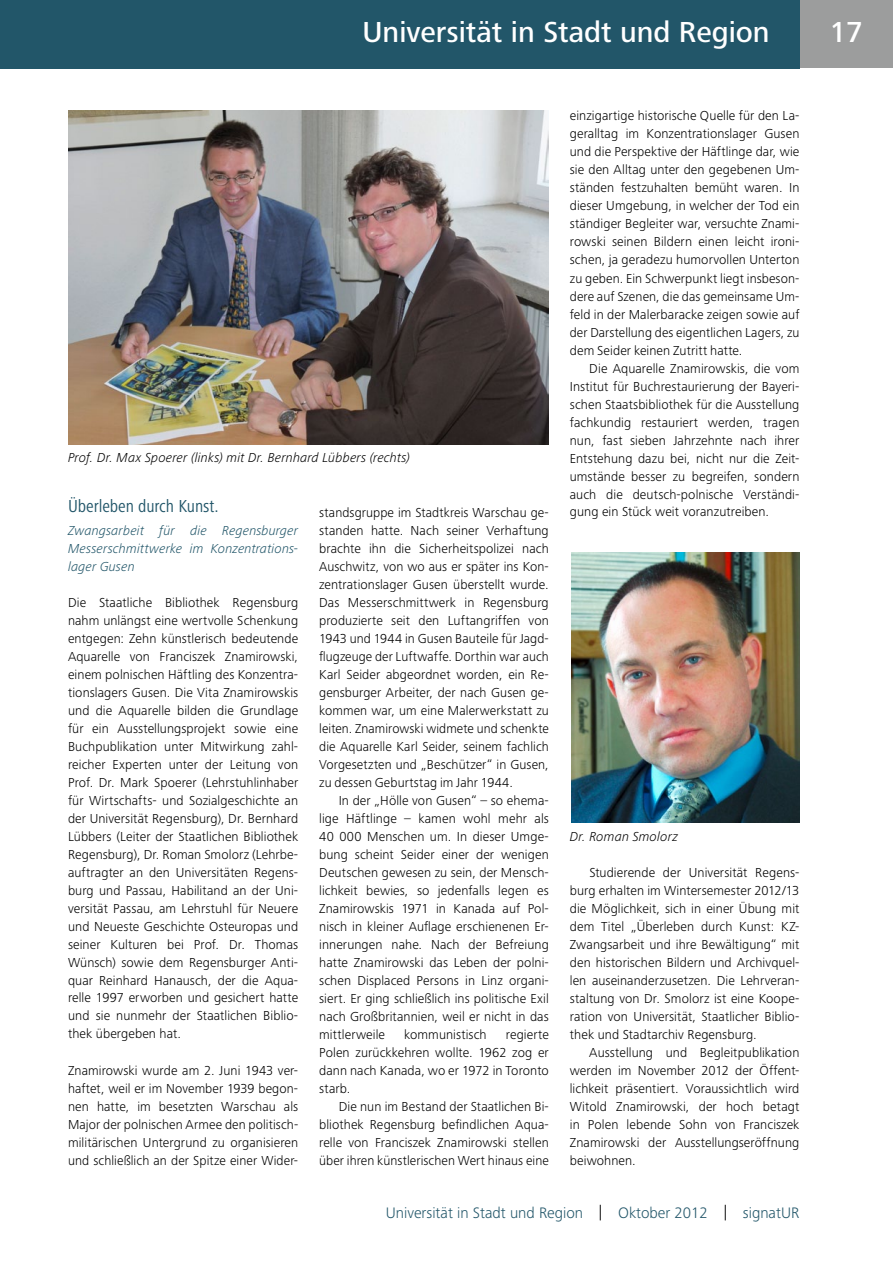
<style>
.page{position:relative;width:893px;height:1263px;background:#fff}
.page>*{position:absolute;margin:0;border:0;box-sizing:border-box;transform-origin:0 0}
.t1{font:500 30px "Frutiger Next LTW1 G";color:#fff}
.t2{font:condensed 18px "Frutiger Next LTW1 G";letter-spacing:-.005em;color:#225669}
.t3{font:300 15.75px "Frutiger Next LTW1 G";color:#225669}
.t4{font:300 13.5px/18px "Frutiger Next LTW1 G";letter-spacing:.01em;color:#000;text-align:justify}
.t5{font:italic 300 13.5px/18px "Frutiger Next LTW1 G";letter-spacing:.01em;color:#225669;text-align:justify}
.t6{font:italic 300 13.5px "Frutiger Next LTW1 G";letter-spacing:.01em;color:#000}
.s1{color:#000}
</style>
<div class="page">
<div style="left:799px;top:0;width:94px;height:68px;background:#9c9d9d"></div>
<div style="left:0;top:0;width:799px;height:68px;background:#225669"></div>
<img style="left:69px;top:111px;width:480px;height:333px">
<img style="left:571px;top:552px;width:228px;height:270px">
<h1 class="t1" style="left:362px;top:15px;width:409px">Universität in Stadt und Region</h1>
<p class="t6" style="left:68px;top:450px;width:343px">Prof. Dr. Max Spoerer (links) mit Dr. Bernhard Lübbers (rechts)</p>
<h2 class="t2" style="left:68px;top:495px;width:152px">Überleben durch Kunst.</h2>
<p class="t5" style="left:68px;top:521px;width:232px">Zwangsarbeit für die Regensburger Messerschmittwerke im Konzentrations&shy;lager Gusen</p>
<p class="t4" style="left:68px;top:593px;width:232px">Die Staatliche Bibliothek Regensburg nahm unlängst eine wertvolle Schenkung entgegen: Zehn künstlerisch bedeutende Aquarelle von Franciszek Znamirowski, einem polnischen Häftling des Konzentra&shy;tionslagers Gusen. Die Vita Znamirowskis und die Aquarelle bilden die Grundlage für ein Ausstellungsprojekt sowie eine Buchpublikation unter Mitwirkung zahl&shy;reicher Experten unter der Leitung von Prof. Dr. Mark Spoerer (Lehrstuhlinhaber für Wirtschafts- und Sozialgeschichte an der Universität Regensburg), Dr. Bernhard Lübbers (Leiter der Staatlichen Bibliothek Regensburg), Dr. Roman Smolorz (Lehrbe&shy;auftragter an den Universitäten Regens&shy;burg und Passau, Habilitand an der Uni&shy;versität Passau, am Lehrstuhl für Neuere und Neueste Geschichte Osteuropas und seiner Kulturen bei Prof. Dr. Thomas Wünsch) sowie dem Regensburger Anti&shy;quar Reinhard Hanausch, der die Aqua&shy;relle 1997 erworben und gesichert hatte und sie nunmehr der Staatlichen Biblio&shy;thek übergeben hat.</p>
<p class="t4" style="left:68px;top:1061px;width:232px">Znamirowski wurde am 2. Juni 1943 ver&shy;haftet, weil er im November 1939 begon&shy;nen hatte, im besetzten Warschau als Major der polnischen Armee den politisch&shy;militärischen Untergrund zu organisieren und schließlich an der Spitze einer Wider-</p>
<p class="t4" style="left:319px;top:503px;width:231px;text-align:left">standsgruppe im Stadtkreis Warschau ge&shy;standen hatte. Nach seiner Verhaftung brachte ihn die Sicherheitspolizei nach Auschwitz, von wo aus er später ins Kon&shy;zentrationslager Gusen überstellt wurde.<br>Das Messerschmittwerk in Regensburg produzierte seit den Luftangriffen von 1943 und 1944 in Gusen Bauteile für Jagd&shy;flugzeuge der Luftwaffe. Dorthin war auch Karl Seider abgeordnet worden, ein Re&shy;gensburger Arbeiter, der nach Gusen ge&shy;kommen war, um eine Malerwerkstatt zu leiten. Znamirowski widmete und schenkte die Aquarelle Karl Seider, seinem fachlich Vorgesetzten und „Beschützer“ in Gusen, zu dessen Geburtstag im Jahr 1944.</p>
<p class="t4" style="left:319px;top:791px;width:231px;text-indent:20px">In der „Hölle von Gusen“ – so ehema&shy;lige Häftlinge – kamen wohl mehr als 40 000 Menschen um. In dieser Umge&shy;bung scheint Seider einer der wenigen Deutschen gewesen zu sein, der Mensch&shy;lichkeit bewies, so jedenfalls legen es Znamirowskis 1971 in Kanada auf Pol&shy;nisch in kleiner Auflage erschienenen Er&shy;innerungen nahe. Nach der Befreiung hatte Znamirowski das Leben der polni&shy;schen Displaced Persons in Linz organi&shy;siert. Er ging schließlich ins politische Exil nach Großbritannien, weil er nicht in das mittlerweile</p>
<p class="t4" style="left:404px;top:1025px;width:84px">kommunistisch</p>
<p class="t4" style="left:319px;top:1025px;width:231px;text-indent:187px">regierte Polen zurückkehren wollte. 1962 zog er dann nach Kanada, wo er 1972 in Toronto starb.</p>
<p class="t4" style="left:319px;top:1097px;width:231px;text-indent:20px">Die nun im Bestand der Staatlichen Bi&shy;bliothek Regensburg befindlichen Aqua&shy;relle von Franciszek Znamirowski stellen über ihren künstlerischen Wert hinaus eine</p>
<p class="t4" style="left:570px;top:107px;width:231px">einzigartige historische Quelle für den La&shy;geralltag im Konzentrationslager Gusen und die Perspektive der Häftlinge dar, wie sie den Alltag unter den gegebenen Um&shy;ständen festzuhalten bemüht waren. In dieser Umgebung, in welcher der Tod ein ständiger Begleiter war, versuchte Znami&shy;rowski seinen Bildern einen leicht ironi&shy;schen, ja geradezu humorvollen Unterton zu geben. Ein Schwerpunkt liegt insbeson&shy;dere auf Szenen, die das gemeinsame Um&shy;feld in der Malerbaracke zeigen sowie auf der Darstellung des eigentlichen Lagers, zu dem Seider keinen Zutritt hatte.</p>
<p class="t4" style="left:570px;top:359px;width:231px;text-indent:19px">Die Aquarelle Znamirowskis, die vom Institut für Buchrestaurierung der Bayeri&shy;schen Staatsbibliothek für die Ausstellung fachkundig restauriert werden, tragen nun, fast sieben Jahrzehnte nach ihrer Entstehung dazu bei, nicht nur die Zeit&shy;umstände besser zu begreifen, sondern auch die deutsch-polnische Verständi&shy;gung ein Stück weit voranzutreiben.</p>
<p class="t6" style="left:570px;top:828px;width:110px">Dr. Roman Smolorz</p>
<p class="t4" style="left:570px;top:863px;width:231px;text-indent:20px">Studierende der Universität Regens&shy;burg erhalten im Wintersemester 2012/13 die Möglichkeit, sich in einer Übung mit dem Titel „Überleben durch Kunst: KZ-Zwangsarbeit und ihre Bewältigung“ mit den historischen Bildern und Archivquel&shy;len auseinanderzusetzen. Die Lehrveran&shy;staltung von Dr. Smolorz ist eine Koope&shy;ration von Universität, Staatlicher Biblio&shy;thek und Stadtarchiv Regensburg.</p>
<p class="t4" style="left:570px;top:1043px;width:231px;text-indent:19px">Ausstellung und Begleitpublikation werden im November 2012 der Öffent&shy;lichkeit präsentiert. Voraussichtlich wird Witold Znamirowski, der hoch betagt in Polen lebende Sohn von Franciszek Znamirowski der Ausstellungseröffnung beiwohnen.</p>
<p class="t3" style="left:386px;top:1204px;width:415px">Universität in Stadt und Region <span class="s1">|</span> Oktober 2012 <span class="s1">|</span> signatUR</p>
<h1 class="t1" style="left:829px;top:15px;width:35px">17</h1>
</div>
